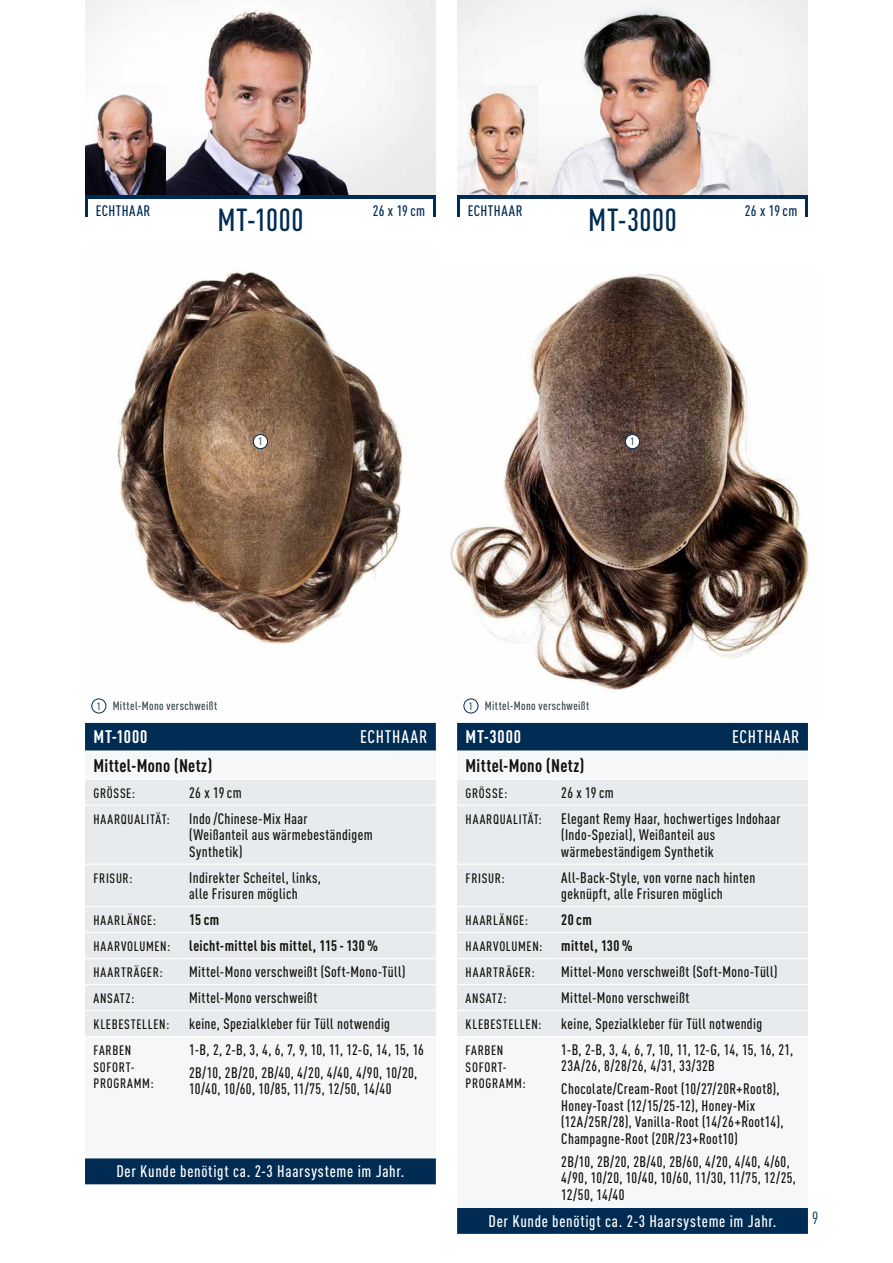
<style>
.page{position:relative;width:893px;height:1263px;background:#fff}
.page>*{position:absolute;margin:0;border:0;box-sizing:border-box;transform-origin:0 0}
.t1{font:500 31.5px "DIN Cond DIN Cond";letter-spacing:.02em;color:#002c53}
.t2{font:700 18px "DIN Cond DIN Cond";letter-spacing:.02em;color:#12120d}
.t3{font:500 18px "DIN Cond DIN Cond";letter-spacing:.045em;color:#fff}
.t4{font:700 18px "DIN Cond DIN Cond";letter-spacing:.045em;color:#fff}
.t5{font:17.25px "DIN Cond DIN Cond";color:#002c53}
.t6{font:500 16.5px "DIN Cond DIN Cond";letter-spacing:.04em;color:#fff}
.t7{font:500 15px/16.5px "DIN Cond DIN Cond";letter-spacing:.025em;color:#12120d}
.t8{font:700 15px "DIN Cond DIN Cond";letter-spacing:.025em;color:#12120d}
.t9{font:500 15px "DIN Cond DIN Cond";letter-spacing:.035em;color:#002c53}
.t10{font:500 13.5px/16.5px "DIN Cond DIN Cond";letter-spacing:.055em;color:#12120d}
.t11{font:500 12px "DIN Cond DIN Cond";letter-spacing:.035em;color:#334448}
.t12{font:500 10.5px "DIN Cond DIN Cond";color:#334448}
.s1{font-size:10.5px}
</style>
<div class="page">
<img style="left:446px;top:274px;width:363px;height:440px">
<img style="left:85px;top:270px;width:351px;height:453px">
<img style="left:85px;top:0;width:351px;height:196px">
<img style="left:457px;top:0;width:351px;height:196px">
<img style="left:457px;top:85px;width:81px;height:111px">
<img style="left:85px;top:85px;width:81px;height:111px">
<div style="left:85px;top:723px;width:351px;height:461px;background:#002c53"></div>
<div style="left:85px;top:751px;width:351px;height:28px;background:#f5f7f8"></div>
<div style="left:85px;top:780px;width:351px;height:25px;background:#e7ebed"></div>
<div style="left:85px;top:806px;width:351px;height:230px;background:#e7ebed"></div>
<div style="left:85px;top:1037px;width:351px;height:120px;background:#f5f7f8"></div>
<hr style="left:85px;top:779px;width:96px;height:1px;background:#fff">
<hr style="left:181px;top:779px;width:255px;height:1px;background:#fff">
<hr style="left:85px;top:805px;width:96px;height:1px;background:#fff">
<hr style="left:181px;top:805px;width:255px;height:1px;background:#fff">
<hr style="left:85px;top:863px;width:96px;height:2px;background:#fff">
<hr style="left:181px;top:863px;width:255px;height:2px;background:#fff">
<hr style="left:85px;top:906px;width:96px;height:1px;background:#fff">
<hr style="left:181px;top:906px;width:255px;height:1px;background:#fff">
<hr style="left:85px;top:932px;width:96px;height:1px;background:#fff">
<hr style="left:181px;top:932px;width:255px;height:1px;background:#fff">
<hr style="left:85px;top:958px;width:96px;height:1px;background:#fff">
<hr style="left:181px;top:958px;width:255px;height:1px;background:#fff">
<hr style="left:85px;top:984px;width:96px;height:1px;background:#fff">
<hr style="left:181px;top:984px;width:255px;height:1px;background:#fff">
<hr style="left:85px;top:1010px;width:96px;height:1px;background:#fff">
<hr style="left:181px;top:1010px;width:255px;height:1px;background:#fff">
<hr style="left:85px;top:1036px;width:96px;height:1px;background:#fff">
<hr style="left:181px;top:1036px;width:255px;height:1px;background:#fff">
<hr style="left:85px;top:1157px;width:96px;height:1px;background:#fff">
<hr style="left:181px;top:1157px;width:255px;height:1px;background:#fff">
<hr style="left:85px;top:750px;width:96px;height:2px;background:#fff">
<hr style="left:181px;top:750px;width:255px;height:2px;background:#fff">
<div style="left:457px;top:723px;width:351px;height:511px;background:#002c53"></div>
<div style="left:457px;top:751px;width:351px;height:28px;background:#f5f7f8"></div>
<div style="left:457px;top:780px;width:351px;height:25px;background:#e7ebed"></div>
<div style="left:457px;top:806px;width:351px;height:230px;background:#e7ebed"></div>
<div style="left:457px;top:1037px;width:351px;height:170px;background:#f5f7f8"></div>
<hr style="left:457px;top:779px;width:96px;height:1px;background:#fff">
<hr style="left:553px;top:779px;width:255px;height:1px;background:#fff">
<hr style="left:457px;top:805px;width:96px;height:1px;background:#fff">
<hr style="left:553px;top:805px;width:255px;height:1px;background:#fff">
<hr style="left:457px;top:863px;width:96px;height:2px;background:#fff">
<hr style="left:553px;top:863px;width:255px;height:2px;background:#fff">
<hr style="left:457px;top:906px;width:96px;height:1px;background:#fff">
<hr style="left:553px;top:906px;width:255px;height:1px;background:#fff">
<hr style="left:457px;top:932px;width:96px;height:1px;background:#fff">
<hr style="left:553px;top:932px;width:255px;height:1px;background:#fff">
<hr style="left:457px;top:958px;width:96px;height:1px;background:#fff">
<hr style="left:553px;top:958px;width:255px;height:1px;background:#fff">
<hr style="left:457px;top:984px;width:96px;height:1px;background:#fff">
<hr style="left:553px;top:984px;width:255px;height:1px;background:#fff">
<hr style="left:457px;top:1010px;width:96px;height:1px;background:#fff">
<hr style="left:553px;top:1010px;width:255px;height:1px;background:#fff">
<hr style="left:457px;top:1036px;width:96px;height:1px;background:#fff">
<hr style="left:553px;top:1036px;width:255px;height:1px;background:#fff">
<hr style="left:457px;top:1207px;width:96px;height:1px;background:#fff">
<hr style="left:553px;top:1207px;width:255px;height:1px;background:#fff">
<hr style="left:457px;top:750px;width:96px;height:2px;background:#fff">
<hr style="left:553px;top:750px;width:255px;height:2px;background:#fff">
<div style="left:464px;top:699px;width:14px;height:14px;background:#fff;border-radius:50%"></div>
<div style="left:463px;top:698px;width:15px;height:15px;border:1px solid #002c53;border-radius:50%"></div>
<div style="left:625px;top:434px;width:15px;height:15px;background:#fff;border-radius:50%"></div>
<div style="left:625px;top:434px;width:15px;height:15px;border:1px solid #002c53;border-radius:50%"></div>
<div style="left:92px;top:699px;width:14px;height:14px;background:#fff;border-radius:50%"></div>
<div style="left:91px;top:698px;width:15px;height:15px;border:1px solid #002c53;border-radius:50%"></div>
<div style="left:253px;top:434px;width:14px;height:15px;background:#fff;border-radius:50%"></div>
<div style="left:253px;top:434px;width:15px;height:15px;border:1px solid #002c53;border-radius:50%"></div>
<hr style="left:85px;top:196px;width:351px;height:3px;background:#002c53">
<hr style="left:85px;top:196px;width:2px;height:21px;background:#002c53">
<hr style="left:434px;top:196px;width:2px;height:21px;background:#002c53">
<hr style="left:457px;top:196px;width:351px;height:3px;background:#002c53">
<hr style="left:457px;top:196px;width:2px;height:21px;background:#002c53">
<hr style="left:806px;top:196px;width:2px;height:21px;background:#002c53">
<p class="t9" style="left:96px;top:202px;width:56px">ECHTHAAR</p>
<p class="t9" style="left:373px;top:202px;width:54px">26 x 19cm</p>
<p class="t9" style="left:468px;top:202px;width:56px">ECHTHAAR</p>
<p class="t9" style="left:745px;top:202px;width:54px">26 x 19cm</p>
<h1 class="t1" style="left:217px;top:201px;width:88px">MT-1000</h1>
<h1 class="t1" style="left:588px;top:201px;width:90px">MT-3000</h1>
<p class="t12" style="left:258px;top:435px;width:6px">1</p>
<p class="t12" style="left:630px;top:435px;width:6px">1</p>
<p class="t11" style="left:97px;top:699px;width:122px"><span class="s1">1</span> Mittel-Mono verschweißt</p>
<p class="t11" style="left:469px;top:699px;width:122px"><span class="s1">1</span> Mittel-Mono verschweißt</p>
<p class="t4" style="left:94px;top:726px;width:55px">MT-1000</p>
<p class="t3" style="left:360px;top:726px;width:69px">ECHTHAAR</p>
<p class="t2" style="left:94px;top:754px;width:120px">Mittel-Mono (Netz)</p>
<p class="t10" style="left:94px;top:785px;width:43px">GRÖSSE:</p>
<p class="t7" style="left:189px;top:784px;width:54px">26 x 19cm</p>
<p class="t10" style="left:94px;top:811px;width:78px">HAARQUALITÄT:</p>
<p class="t7" style="left:189px;top:810px;width:185px">Indo/Chinese-Mix Haar<br>(Weißanteil aus wärmebeständigem<br>Synthetik)</p>
<p class="t10" style="left:94px;top:870px;width:41px">FRISUR:</p>
<p class="t7" style="left:189px;top:869px;width:133px">Indirekter Scheitel, links, alle Frisuren möglich</p>
<p class="t10" style="left:94px;top:912px;width:64px">HAARLÄNGE:</p>
<p class="t8" style="left:189px;top:910px;width:32px">15 cm</p>
<p class="t10" style="left:94px;top:938px;width:78px">HAARVOLUMEN:</p>
<p class="t8" style="left:189px;top:936px;width:191px">leicht-mittel bis mittel, 115 - 130 %</p>
<p class="t10" style="left:94px;top:964px;width:71px">HAARTRÄGER:</p>
<p class="t7" style="left:189px;top:963px;width:218px">Mittel-Mono verschweißt (Soft-Mono-Tüll)</p>
<p class="t10" style="left:94px;top:990px;width:42px">ANSATZ:</p>
<p class="t7" style="left:189px;top:989px;width:130px">Mittel-Mono verschweißt</p>
<p class="t10" style="left:94px;top:1016px;width:77px">KLEBESTELLEN:</p>
<p class="t7" style="left:189px;top:1015px;width:202px">keine, Spezialkleber für Tüll notwendig</p>
<p class="t10" style="left:94px;top:1042px;width:62px">FARBEN<br>SOFORT-<br>PROGRAMM:</p>
<p class="t7" style="left:189px;top:1038px;width:236px;line-height:22.8px">1-B, 2, 2-B, 3, 4, 6, 7, 9, 10, 11, 12-G, 14, 15, 16<br>2B/10, 2B/20, 2B/40, 4/20, 4/40, 4/90, 10/20,</p>
<p class="t7" style="left:189px;top:1080px;width:204px">10/40, 10/60, 10/85, 11/75, 12/50, 14/40</p>
<p class="t6" style="left:116px;top:1161px;width:289px">Der Kunde benötigt ca. 2-3 Haarsysteme im Jahr.</p>
<p class="t4" style="left:466px;top:726px;width:57px">MT-3000</p>
<p class="t3" style="left:732px;top:726px;width:69px">ECHTHAAR</p>
<p class="t2" style="left:466px;top:754px;width:120px">Mittel-Mono (Netz)</p>
<p class="t10" style="left:466px;top:785px;width:43px">GRÖSSE:</p>
<p class="t7" style="left:561px;top:784px;width:54px">26 x 19cm</p>
<p class="t10" style="left:466px;top:811px;width:78px">HAARQUALITÄT:</p>
<p class="t7" style="left:561px;top:810px;width:221px">Elegant Remy Haar, hochwertiges Indohaar (Indo-Spezial), Weißanteil aus wärmebeständigem Synthetik</p>
<p class="t10" style="left:466px;top:870px;width:41px">FRISUR:</p>
<p class="t7" style="left:561px;top:869px;width:196px">All-Back-Style, von vorne nach hinten geknüpft, alle Frisuren möglich</p>
<p class="t10" style="left:466px;top:912px;width:64px">HAARLÄNGE:</p>
<p class="t8" style="left:561px;top:910px;width:32px">20 cm</p>
<p class="t10" style="left:466px;top:938px;width:78px">HAARVOLUMEN:</p>
<p class="t8" style="left:561px;top:936px;width:73px">mittel, 130 %</p>
<p class="t10" style="left:466px;top:964px;width:71px">HAARTRÄGER:</p>
<p class="t7" style="left:561px;top:963px;width:218px">Mittel-Mono verschweißt (Soft-Mono-Tüll)</p>
<p class="t10" style="left:466px;top:990px;width:42px">ANSATZ:</p>
<p class="t7" style="left:561px;top:989px;width:130px">Mittel-Mono verschweißt</p>
<p class="t10" style="left:466px;top:1016px;width:77px">KLEBESTELLEN:</p>
<p class="t7" style="left:561px;top:1015px;width:202px">keine, Spezialkleber für Tüll notwendig</p>
<p class="t10" style="left:466px;top:1042px;width:62px">FARBEN<br>SOFORT-<br>PROGRAMM:</p>
<p class="t7" style="left:561px;top:1041px;width:233px">1-B, 2-B, 3, 4, 6, 7, 10, 11, 12-G, 14, 15, 16, 21,<br>23A/26, 8/28/26, 4/31, 33/32B</p>
<p class="t7" style="left:561px;top:1080px;width:224px">Chocolate/Cream-Root (10/27/20R+Root8), Honey-Toast (12/15/25-12), Honey-Mix (12A/25R/28), Vanilla-Root (14/26+Root14), Champagne-Root (20R/23+Root10)</p>
<p class="t7" style="left:561px;top:1153px;width:236px">2B/10, 2B/20, 2B/40, 2B/60, 4/20, 4/40, 4/60,<br>4/90, 10/20, 10/40, 10/60, 11/30, 11/75, 12/25,<br>12/50, 14/40</p>
<p class="t6" style="left:489px;top:1211px;width:289px">Der Kunde benötigt ca. 2-3 Haarsysteme im Jahr.</p>
<p class="t5" style="left:812px;top:1208px;width:8px">9</p>
</div>
